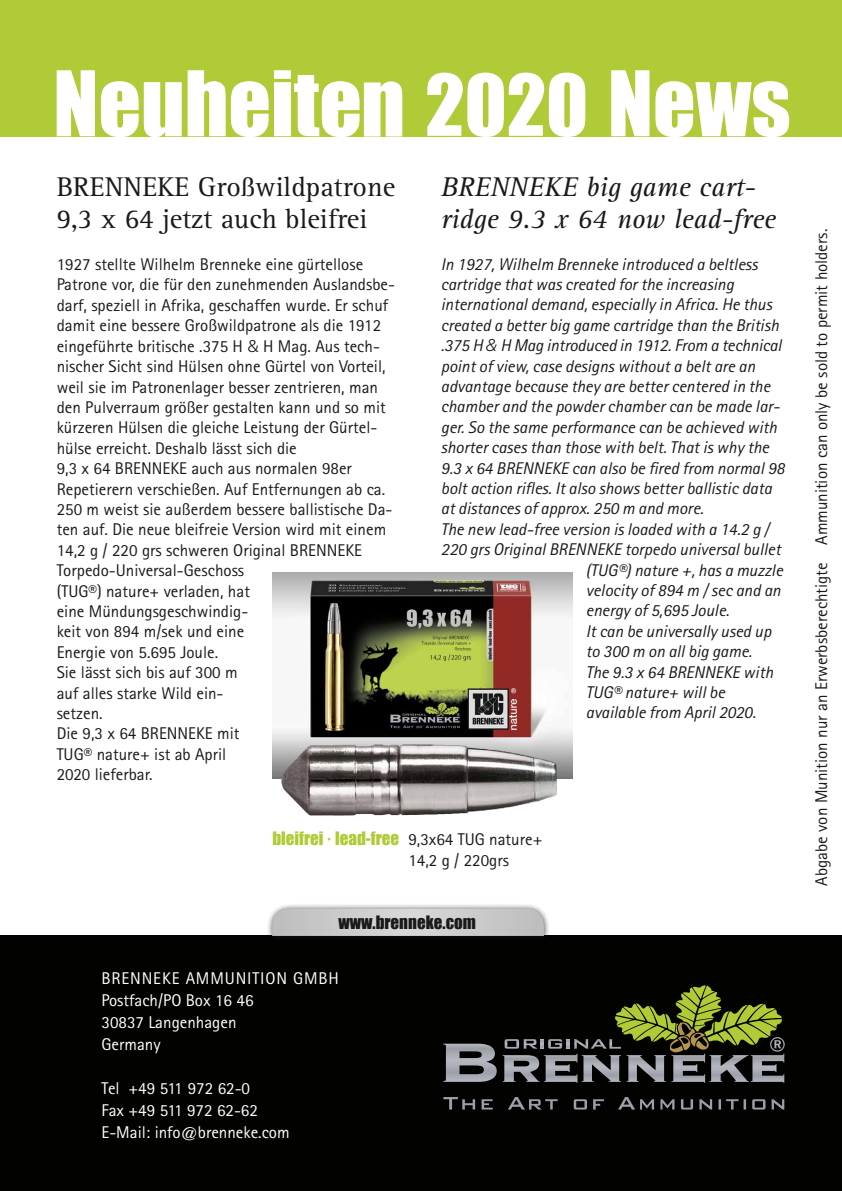
<style>
.page{position:relative;width:842px;height:1191px;background:#fff}
.page>*{position:absolute;margin:0;border:0;box-sizing:border-box;transform-origin:0 0}
.t1{font:78.4px "Impact";color:#fff}
.t2{font:28px/32px "Rotis Serif";color:#1a1a18}
.t3{font:italic 28px/32px "Rotis Serif";color:#1a1a18}
.t4{font:17px/20.4px "Rotis Sans Serif";color:#1a1a18}
.t5{font:italic 17px "Rotis Sans Serif";color:#1a1a18}
.t6{font:17px/22px "Rotis Sans Serif";color:#fff}
.t7{font:17px "Impact";color:#afcb38}
.t8{font:17px "Impact";color:#1a1a18}
.s1{font-size:83.4px}
.s2{font-family:"Frutiger";font-weight:300}
.s3{font-family:"Rotis Sans Serif";color:#1a1a18}
</style>
<div class="page">
<div style="left:0;top:0;width:842px;height:136px;background:#afcb38"></div>
<div style="left:0;top:936px;width:842px;height:255px;background:#020300"></div>
<svg style="left:443px;top:985px;width:342px;height:97px"></svg>
<svg style="left:443px;top:1097px;width:341px;height:12px"></svg>
<div style="left:266px;top:902px;width:284px;height:40px;background:#1a1a18;opacity:.75"></div>
<svg style="left:272px;top:908px;width:272px;height:28px"></svg>
<svg style="left:57px;top:70px;width:345px;height:67px"></svg>
<img style="left:272px;top:572px;width:300px;height:206px">
<img style="left:272px;top:735px;width:289px;height:81px">
<h1 class="t1" style="left:425px;top:44px;width:367px">2020 <span class="s1">News</span></h1>
<h2 class="t2" style="left:57px;top:171px;width:340px">BRENNEKE Großwildpatrone<br>9,3 x 64 jetzt auch bleifrei</h2>
<h2 class="t3" style="left:441px;top:171px;width:337px">BRENNEKE big game cart&shy;ridge 9.3 x 64 now lead-free</h2>
<p class="t4" style="left:57px;top:254px;width:340px">1927 stellte Wilhelm Brenneke eine gürtellose Patrone vor, die für den zunehmenden Auslandsbe&shy;darf, speziell in Afrika, geschaffen wurde. Er schuf damit eine bessere Großwildpatrone als die 1912 eingeführte britische .375 H <span class="s2">&amp;</span> H Mag. Aus tech&shy;nischer Sicht sind Hülsen ohne Gürtel von Vorteil, weil sie im Patronenlager besser zentrieren, man den Pulverraum größer gestalten kann und so mit kürzeren Hülsen die gleiche Leistung der Gürtel&shy;hülse erreicht. Deshalb lässt sich die<br>9,3 x 64 BRENNEKE auch aus normalen 98er Repetierern verschießen. Auf Entfernungen ab ca.<br>250 m weist sie außerdem bessere ballistische Da&shy;ten auf. Die neue bleifreie Version wird mit einem 14,2 g / 220 grs schweren Original BRENNEKE Torpedo-Universal-Geschoss<br>(TUG®) nature+ verladen, hat<br>eine Mündungsgeschwindig-<br>keit von 894 m/sek und eine<br>Energie von 5.695 Joule.<br>Sie lässt sich bis auf 300 m<br>auf alles starke Wild ein-<br>setzen.<br>Die 9,3 x 64 BRENNEKE mit<br>TUG® nature+ ist ab April<br>2020 lieferbar.</p>
<p class="t5" style="left:441px;top:254px;width:318px">In 1927, Wilhelm Brenneke introduced a beltless</p>
<p class="t5" style="left:441px;top:274px;width:294px">cartridge that was created for the increasing</p>
<p class="t5" style="left:441px;top:294px;width:333px">international demand, especially in Africa. He thus</p>
<p class="t5" style="left:441px;top:315px;width:339px">created a better big game cartridge than the British</p>
<p class="t5" style="left:441px;top:335px;width:342px">.375 H <span class="s2">&amp;</span> H Mag introduced in 1912. From a technical</p>
<p class="t5" style="left:441px;top:356px;width:316px">point of view, case designs without a belt are an</p>
<p class="t5" style="left:441px;top:376px;width:331px">advantage because they are better centered in the</p>
<p class="t5" style="left:441px;top:396px;width:341px">chamber and the powder chamber can be made lar-</p>
<p class="t5" style="left:441px;top:417px;width:338px">ger. So the same performance can be achieved with</p>
<p class="t5" style="left:441px;top:437px;width:330px">shorter cases than those with belt. That is why the</p>
<p class="t5" style="left:441px;top:458px;width:345px">9.3 x 64 BRENNEKE can also be fired from normal 98</p>
<p class="t5" style="left:441px;top:478px;width:333px">bolt action rifles. It also shows better ballistic data</p>
<p class="t5" style="left:441px;top:498px;width:264px">at distances of approx. 250 m and more.</p>
<p class="t5" style="left:441px;top:519px;width:330px">The new lead-free version is loaded with a 14.2 g /</p>
<p class="t5" style="left:441px;top:539px;width:341px">220 grs Original BRENNEKE torpedo universal bullet</p>
<p class="t5" style="left:586px;top:560px;width:199px">(TUG®) nature +, has a muzzle</p>
<p class="t5" style="left:586px;top:580px;width:196px">velocity of 894 m / sec and an</p>
<p class="t5" style="left:586px;top:600px;width:145px">energy of 5,695 Joule.</p>
<p class="t5" style="left:586px;top:621px;width:187px">It can be universally used up</p>
<p class="t5" style="left:586px;top:641px;width:168px">to 300 m on all big game.</p>
<p class="t5" style="left:586px;top:662px;width:189px">The 9.3 x 64 BRENNEKE with</p>
<p class="t5" style="left:586px;top:682px;width:141px">TUG® nature+ will be</p>
<p class="t5" style="left:586px;top:702px;width:172px">available from April 2020.</p>
<p class="t7" style="left:272px;top:825px;width:272px">bleifrei · lead-free <span class="s3">9,3x64 TUG nature+</span></p>
<p class="t4" style="left:408px;top:850px;width:102px">14,2 g / 220grs</p>
<p class="t8" style="left:338px;top:909px;width:139px">www.brenneke.com</p>
<p class="t6" style="left:101px;top:967px;width:239px">BRENNEKE AMMUNITION GMBH<br>Postfach/PO Box 16 46<br>30837 Langenhagen<br>Germany</p>
<p class="t6" style="left:101px;top:1077px;width:190px">Tel +49 511 972 62-0<br>Fax +49 511 972 62-62<br>E-Mail: info@brenneke.com</p>
<p class="t4" style="left:811px;top:885px;width:658px;rotate:-90deg">Abgabe von Munition nur an Erwerbsberechtigte Ammunition can only be sold to permit holders.</p>
</div>
